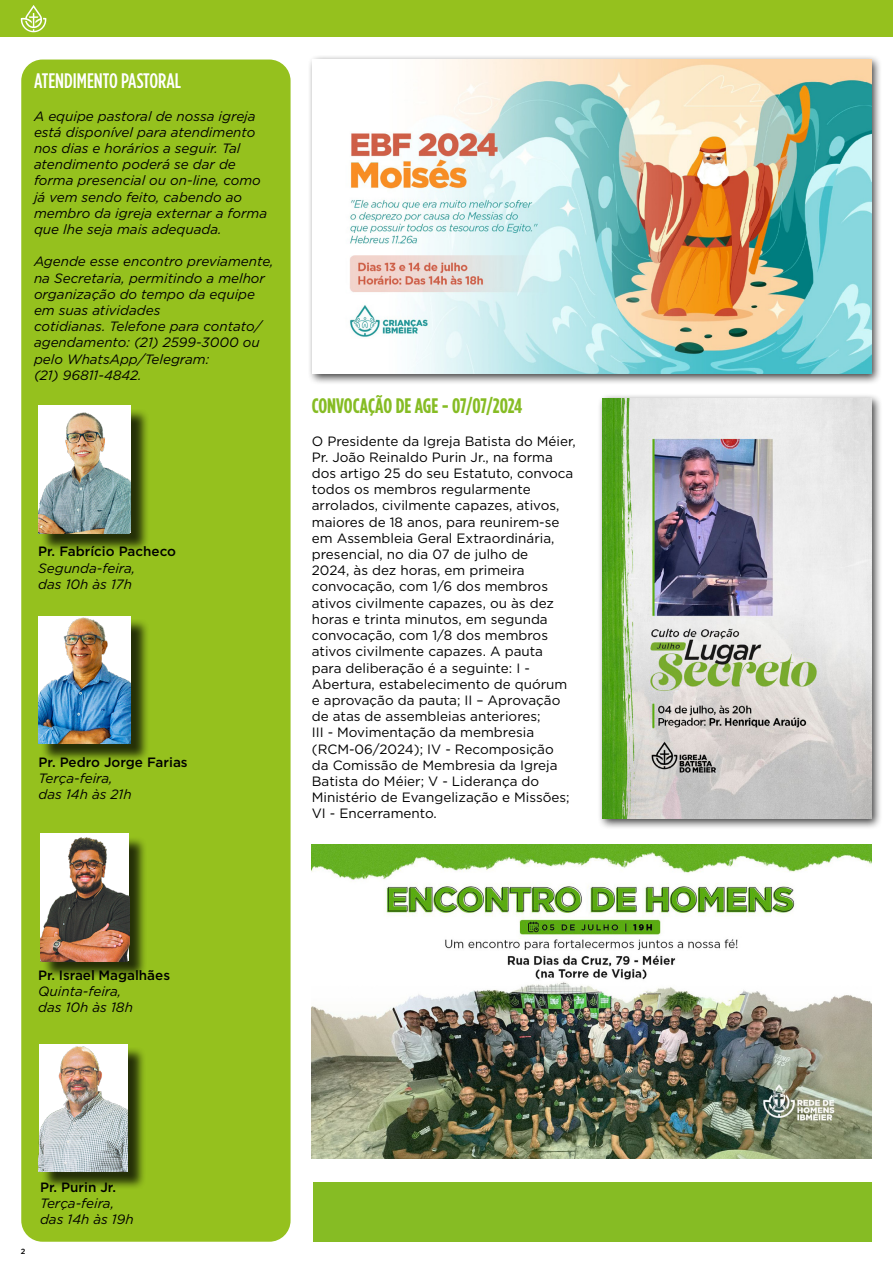
<style>
.page{position:relative;width:893px;height:1263px;background:#fff}
.page>*{position:absolute;margin:0;border:0;box-sizing:border-box;transform-origin:0 0}
.t1{font:700 21px "Gotham Condensed";color:#86bc24}
.t2{font:500 21px "Gotham Condensed";color:#fff}
.t3{font:13.5px/16.2px "Gotham";color:#000}
.t4{font:italic 13.5px/16.2px "Gotham";color:#000}
.t5{font:500 13.5px "Gotham";color:#000}
.t6{font:500 7.5px "Gotham";color:#000}
</style>
<div class="page">
<div style="left:0;top:0;width:893px;height:36px;background:#95c11e"></div>
<svg style="left:21px;top:5px;width:25px;height:27px"></svg>
<div style="left:21px;top:60px;width:270px;height:1182px;background:#95c11e;border-radius:21px"></div>
<div style="left:40px;top:408px;width:109px;height:144px;background:#000;opacity:.75"></div>
<img style="left:38px;top:406px;width:93px;height:127px">
<div style="left:42px;top:836px;width:105px;height:143px;background:#000;opacity:.75"></div>
<img style="left:40px;top:833px;width:89px;height:128px">
<div style="left:41px;top:1046px;width:105px;height:144px;background:#000;opacity:.75"></div>
<img style="left:39px;top:1044px;width:89px;height:127px">
<div style="left:40px;top:619px;width:109px;height:143px;background:#000;opacity:.75"></div>
<img style="left:38px;top:616px;width:93px;height:128px">
<div style="left:313px;top:1182px;width:559px;height:60px;background:#86bc24"></div>
<div style="left:308px;top:55px;width:574px;height:330px;background:#000;opacity:.75"></div>
<img style="left:313px;top:60px;width:558px;height:314px">
<div style="left:597px;top:393px;width:285px;height:437px;background:#000;opacity:.75"></div>
<img style="left:602px;top:398px;width:269px;height:420px">
<img style="left:312px;top:844px;width:559px;height:315px">
<h1 class="t2" style="left:34px;top:69px;width:148px">ATENDIMENTO PASTORAL</h1>
<p class="t4" style="left:34px;top:108px;width:235px">A equipe pastoral de nossa igreja está disponível para atendimento nos dias e horários a seguir. Tal atendimento poderá se dar de forma presencial ou on-line, como já vem sendo feito, cabendo ao membro da igreja externar a forma que lhe seja mais adequada.</p>
<p class="t4" style="left:34px;top:254px;width:241px">Agende esse encontro previamente, na Secretaria, permitindo a melhor organização do tempo da equipe em suas atividades<br>cotidianas. Telefone para contato/ agendamento: (21) 2599-3000 ou pelo WhatsApp/Telegram:<br>(21) 96811-4842.</p>
<p class="t5" style="left:38px;top:544px;width:139px">Pr. Fabrício Pacheco</p>
<p class="t4" style="left:38px;top:560px;width:99px">Segunda-feira, das 10h às 17h</p>
<p class="t5" style="left:39px;top:754px;width:151px">Pr. Pedro Jorge Farias</p>
<p class="t4" style="left:39px;top:770px;width:95px">Terça-feira, das 14h às 21h</p>
<h1 class="t1" style="left:312px;top:394px;width:212px">CONVOCAÇÃO DE AGE - 07/07/2024</h1>
<p class="t3" style="left:312px;top:433px;width:265px">O Presidente da Igreja Batista do Méier, Pr. João Reinaldo Purin Jr., na forma dos artigo 25 do seu Estatuto, convoca todos os membros regularmente arrolados, civilmente capazes, ativos, maiores de 18 anos, para reunirem-se em Assembleia Geral Extraordinária, presencial, no dia 07 de julho de<br>2024, às dez horas, em primeira convocação, com 1/6 dos membros ativos civilmente capazes, ou às dez horas e trinta minutos, em segunda convocação, com 1/8 dos membros ativos civilmente capazes. A pauta para deliberação é a seguinte: I - Abertura, estabelecimento de quórum e aprovação da pauta; II – Aprovação de atas de assembleias anteriores;<br>III - Movimentação da membresia (RCM-06/2024); IV - Recomposição<br>da Comissão de Membresia da Igreja Batista do Méier; V - Liderança do Ministério de Evangelização e Missões; VI - Encerramento.</p>
<p class="t5" style="left:38px;top:967px;width:133px">Pr. Israel Magalhães</p>
<p class="t4" style="left:38px;top:983px;width:96px">Quinta-feira, das 10h às 18h</p>
<p class="t6" style="left:21px;top:1247px;width:6px">2</p>
<p class="t5" style="left:40px;top:1179px;width:77px">Pr. Purin Jr.</p>
<p class="t4" style="left:40px;top:1195px;width:95px">Terça-feira, das 14h às 19h</p>
</div>
